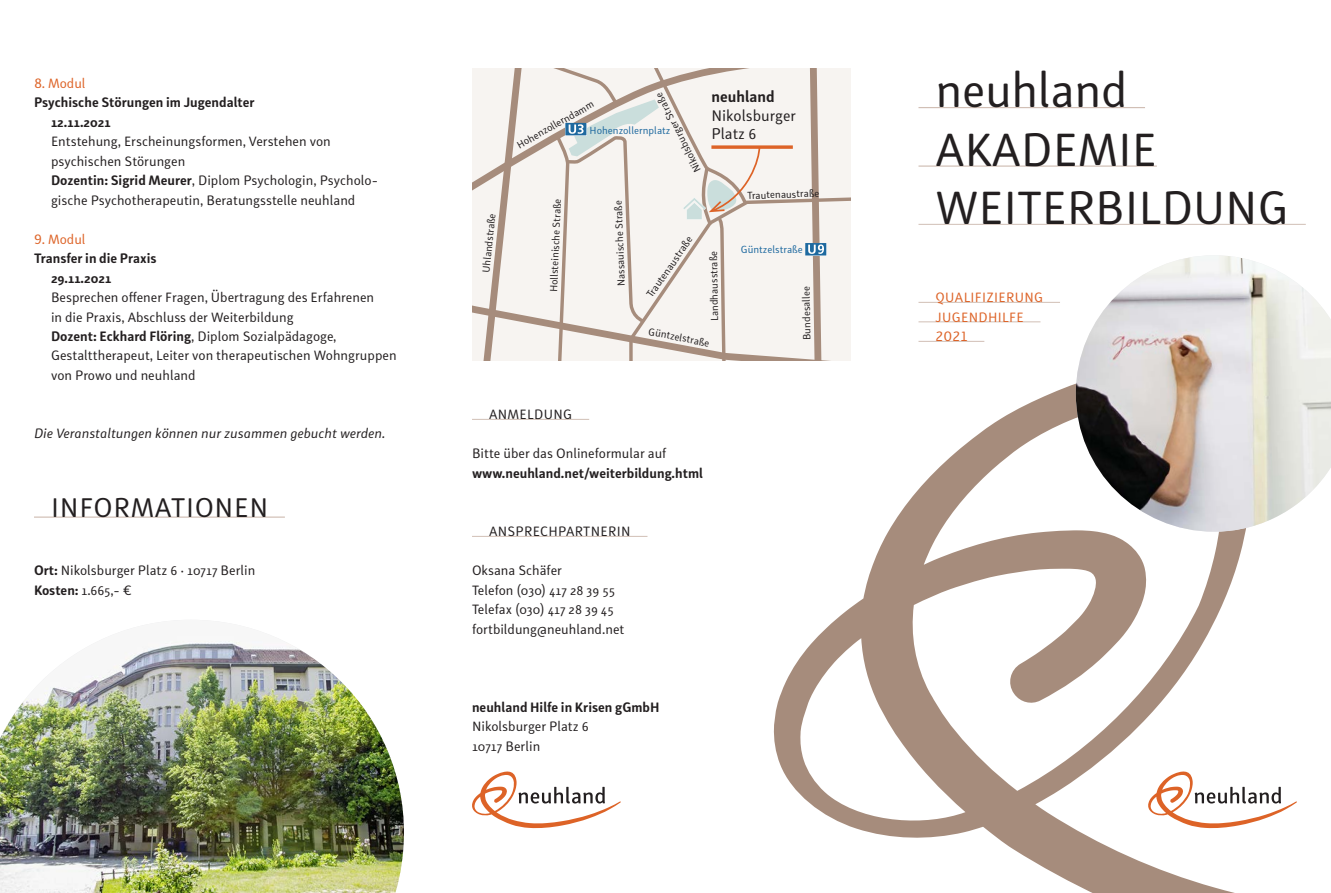
<style>
.page{position:relative;width:1331px;height:893px;background:#fff}
.page>*{position:absolute;margin:0;border:0;box-sizing:border-box;transform-origin:0 0}
.t1{font:48px "Submariner R24";letter-spacing:-.01em;color:#231f20}
.t2{font:46.5px/58.5px "Submariner R24";color:#231f20}
.t3{font:27px "Submariner R24";letter-spacing:.025em;color:#231f20}
.t4{font:15.3px/18.5px "Submariner R24";color:#231f20}
.t5{font:700 15.3px "Submariner R24";color:#231f20}
.t6{font:13.5px/19.5px "Submariner R24";color:#231f20}
.t7{font:700 13.5px/19.5px "Submariner R24";color:#231f20}
.t8{font:italic 13.5px "Submariner R24";color:#231f20}
.t9{font:13.5px/19.5px "Submariner R24";letter-spacing:.025em;color:#dd6327}
.t10{font:13.5px "Submariner R24";letter-spacing:.025em;color:#231f20}
.t11{font:10.2px "Submariner R24";color:#231f20}
.t12{font:10.2px "Submariner R24";color:#1e699f}
.s1{font-weight:700}
</style>
<div class="page">
<svg style="left:774px;top:383px;width:472px;height:510px"></svg>
<img style="left:1076px;top:255px;width:255px;height:277px">
<svg style="left:1148px;top:769px;width:149px;height:60px"></svg>
<svg style="left:472px;top:771px;width:149px;height:58px"></svg>
<hr style="left:918px;top:107px;width:227px;height:1px;background:#d1bfb5">
<hr style="left:918px;top:165px;width:239px;height:2px;background:#d1bfb5">
<hr style="left:918px;top:224px;width:388px;height:1px;background:#d1bfb5">
<hr style="left:918px;top:302px;width:142px;height:1px;background:#d1bfb5">
<hr style="left:918px;top:322px;width:122px;height:1px;background:#d1bfb5">
<hr style="left:918px;top:341px;width:66px;height:1px;background:#d1bfb5">
<hr style="left:472px;top:419px;width:117px;height:1px;background:#d1bfb5">
<hr style="left:472px;top:536px;width:175px;height:1px;background:#d1bfb5">
<svg style="left:472px;top:68px;width:378px;height:293px"></svg>
<hr style="left:34px;top:516px;width:251px;height:2px;background:#d1bfb5">
<img style="left:0;top:620px;width:404px;height:273px">
<p class="t9" style="left:34px;top:73px;width:53px">8. Modul</p>
<p class="t7" style="left:51px;top:92px;width:205px;text-indent:-17px">Psychische Störungen im Jugendalter<br>12.11.2021</p>
<p class="t6" style="left:51px;top:131px;width:328px">Entstehung, Erscheinungsformen, Verstehen von psychischen Störungen<br><span class="s1">Dozentin: Sigrid Meurer</span>, Diplom Psychologin, Psycholo&shy;gische Psychotherapeutin, Beratungsstelle neuhland</p>
<p class="t9" style="left:34px;top:229px;width:53px">9. Modul</p>
<p class="t7" style="left:51px;top:248px;width:107px;text-indent:-17px">Transfer in die Praxis<br>29.11.2021</p>
<p class="t6" style="left:51px;top:287px;width:347px">Besprechen offener Fragen, Übertragung des Erfahrenen<br>in die Praxis, Abschluss der Weiterbildung<br><span class="s1">Dozent: Eckhard Flöring</span>, Diplom Sozialpädagoge, Gestalttherapeut, Leiter von therapeutischen Wohngruppen von Prowo und neuhland</p>
<p class="t8" style="left:34px;top:425px;width:353px">Die Veranstaltungen können nur zusammen gebucht werden.</p>
<h3 class="t3" style="left:51px;top:489px;width:219px">INFORMATIONEN</h3>
<p class="t6" style="left:34px;top:560px;width:223px"><span class="s1">Ort:</span> Nikolsburger Platz 6 · 10717 Berlin<br><span class="s1">Kosten:</span> 1.665,- €</p>
<p class="t11" style="left:479px;top:272px;width:61px;rotate:-84deg">Uhlandstraße</p>
<p class="t11" style="left:692px;top:175px;width:89px;rotate:-117deg">Nikolsburger Straße</p>
<p class="t11" style="left:514px;top:140px;width:88px;rotate:-29deg">Hohenzollerndamm</p>
<p class="t12" style="left:590px;top:123px;width:82px">Hohenzollernplatz</p>
<p class="t5" style="left:711px;top:87px;width:65px">neuhland</p>
<p class="t4" style="left:711px;top:106px;width:86px">Nikolsburger<br>Platz 6</p>
<p class="t11" style="left:547px;top:292px;width:95px;rotate:-88deg">Hollsteinische Straße</p>
<p class="t11" style="left:615px;top:286px;width:88px;rotate:-92deg">Nassauische Straße</p>
<p class="t11" style="left:643px;top:292px;width:74px;rotate:-55deg">Trautenaustraße</p>
<p class="t11" style="left:708px;top:321px;width:72px;rotate:-91deg">Landhausstraße</p>
<p class="t11" style="left:650px;top:325px;width:63px;rotate:11deg">Güntzelstraße</p>
<p class="t11" style="left:747px;top:189px;width:74px;rotate:-2deg">Trautenaustraße</p>
<p class="t12" style="left:741px;top:243px;width:63px">Güntzelstraße</p>
<p class="t11" style="left:800px;top:340px;width:55px;rotate:-91deg">Bundesallee</p>
<p class="t10" style="left:489px;top:405px;width:85px">ANMELDUNG</p>
<p class="t6" style="left:472px;top:443px;width:196px">Bitte über das Onlineformular auf</p>
<p class="t7" style="left:472px;top:463px;width:233px">www.neuhland.net/weiterbildung.html</p>
<p class="t10" style="left:489px;top:522px;width:143px">ANSPRECHPARTNERIN</p>
<p class="t6" style="left:472px;top:560px;width:154px">Oksana Schäfer<br>Telefon (030) 417 28 39 55<br>Telefax (030) 417 28 39 45 fortbildung@neuhland.net</p>
<p class="t7" style="left:472px;top:697px;width:189px">neuhland Hilfe in Krisen gGmbH</p>
<p class="t6" style="left:472px;top:716px;width:118px">Nikolsburger Platz 6<br>10717 Berlin</p>
<h1 class="t1" style="left:935px;top:59px;width:193px">neuhland</h1>
<h2 class="t2" style="left:935px;top:119px;width:355px">AKADEMIE<br>WEITERBILDUNG</h2>
<p class="t9" style="left:935px;top:287px;width:109px">QUALIFIZIERUNG<br>JUGENDHILFE<br>2021</p>
</div>
